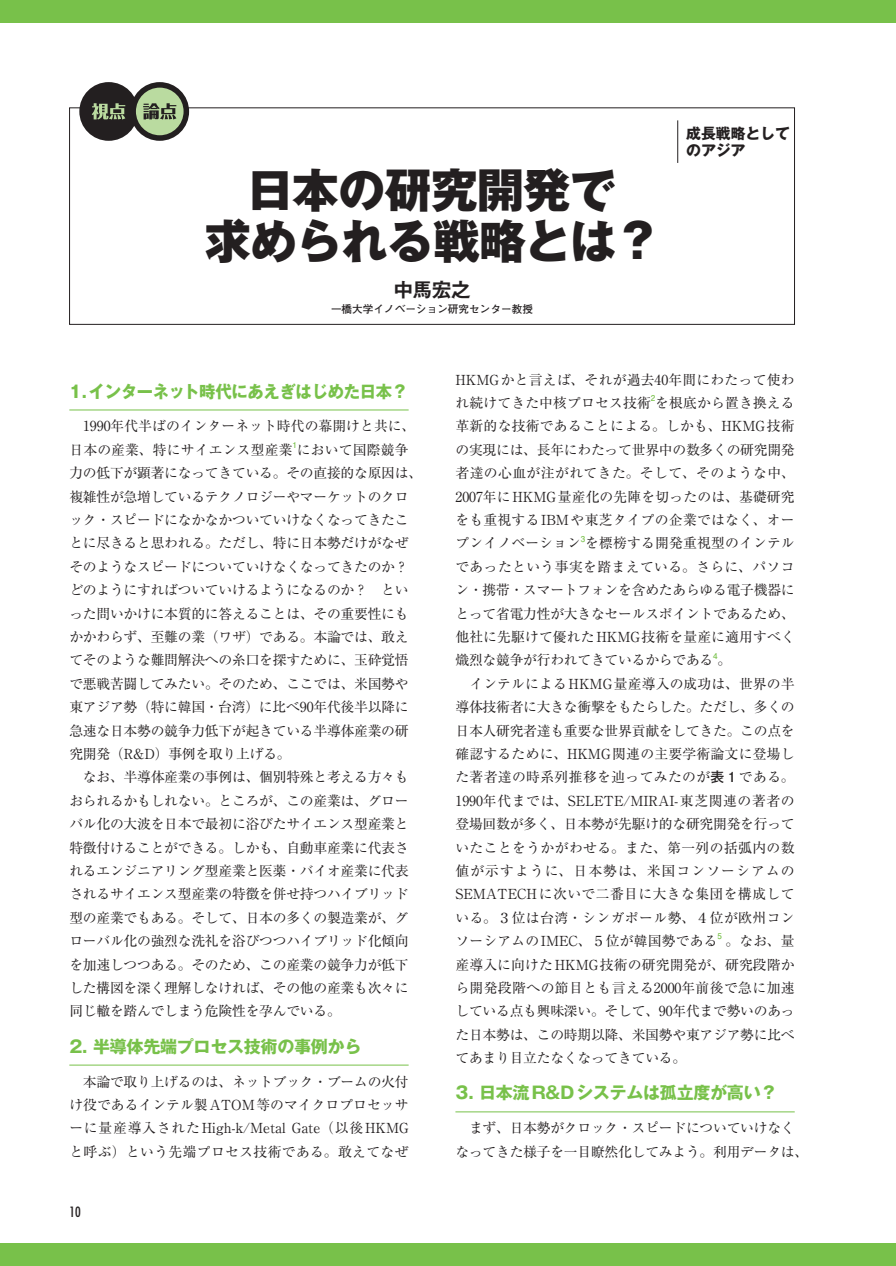
<style>
.page{position:relative;width:896px;height:1266px;background:#fff}
.page>*{position:absolute;margin:0;border:0;box-sizing:border-box;transform-origin:0 0}
.t1{font:800 46.8px/51px "Gothic MB101 Pro";letter-spacing:-.015em;color:#231f20;text-align:center}
.t2{font:700 19.2px "Gothic MB101 Pro De";color:#231f20}
.t3{font:700 16.95px "Gothic MB101 Pro";letter-spacing:-.015em;color:#78c14a}
.t4{font:700 16.95px "Gothic MB101 Pro";letter-spacing:-.015em;color:#78c14a;scale:.96 1}
.t5{font:700 14.85px/17px "Gothic MB101 Pro";letter-spacing:-.005em;color:#231f20}
.t6{font:13.8px/23.4px "Ryumin Pro";letter-spacing:-.02em;color:#231f20;text-align:justify}
.t7{font:13.8px/23.4px "Ryumin Pro";letter-spacing:.005em;color:#231f20}
.t8{font:13.8px/23.4px "Ryumin Pro";letter-spacing:.01em;color:#231f20}
.t9{font:condensed 13.8px "Futura";color:#231f20}
.t10{font:700 10.65px "Futo Go B101 Pro";color:#231f20}
.t11{font:700 8.1px "Futo Go B101 Pro";color:#78c14a}
.s1{font-family:"Futo Go B101 Pro";font-weight:700}
</style>
<div class="page">
<div style="left:0;top:0;width:894px;height:23px;background:#78c14a"></div>
<div style="left:0;top:1243px;width:894px;height:22px;background:#78c14a"></div>
<hr style="left:677px;top:120px;width:1px;height:43px;background:#231f20">
<div style="left:82px;top:85px;width:53px;height:53px;background:#231f20;border-radius:50%"></div>
<div style="left:79px;top:82px;width:59px;height:59px;border:6px solid #231f20;border-radius:50%"></div>
<svg style="left:133px;top:85px;width:53px;height:53px"></svg>
<div style="left:130px;top:82px;width:59px;height:59px;border:6px solid #231f20;border-radius:50%"></div>
<svg style="left:92px;top:103px;width:33px;height:16px"></svg>
<svg style="left:143px;top:103px;width:33px;height:16px"></svg>
<hr style="left:69px;top:409px;width:339px;height:1px;background:#78c14a">
<hr style="left:69px;top:1064px;width:339px;height:1px;background:#78c14a">
<hr style="left:455px;top:1111px;width:339px;height:1px;background:#78c14a">
<svg style="left:894px;top:0;width:2px;height:23px"></svg>
<svg style="left:893px;top:1243px;width:3px;height:23px"></svg>
<h1 class="t1" style="left:204px;top:159px;width:458px">日本の研究開発で<br>求められる戦略とは？</h1>
<h2 class="t2" style="left:394px;top:273px;width:78px">中馬宏之</h2>
<p class="t10" style="left:331px;top:300px;width:203px">一橋大学イノベーション研究センター教授</p>
<p class="t5" style="left:686px;top:123px;width:105px">成長戦略としてのアジア</p>
<p class="t4" style="left:69px;top:377px;width:354px">1.インターネット時代にあえぎはじめた日本？</p>
<p class="t7" style="left:69px;top:413px;width:347px">　1990年代半ばのインターネット時代の幕開けと共に、日本の産業、特にサイエンス型産業において国際競争</p>
<p class="t11" style="left:292px;top:438px;width:6px">1</p>
<p class="t6" style="left:69px;top:460px;width:354px;text-align:left">力の低下が顕著になってきている。その直接的な原因は、複雑性が急増しているテクノロジーやマーケットのクロック・スピードになかなかついていけなくなってきたことに尽きると思われる。ただし、特に日本勢だけがなぜそのようなスピードについていけなくなってきたのか？どのようにすればついていけるようになるのか？　といった問いかけに本質的に答えることは、その重要性にもかかわらず、至難の業（ワザ）である。本論では、敢えてそのような難問解決への糸口を探すために、玉砕覚悟で悪戦苦闘してみたい。そのため、ここでは、米国勢や東アジア勢（特に韓国・台湾）に比べ90年代後半以降に急速な日本勢の競争力低下が起きている半導体産業の研究開発（R&amp;D）事例を取り上げる。<br>　なお、半導体産業の事例は、個別特殊と考える方々もおられるかもしれない。ところが、この産業は、グローバル化の大波を日本で最初に浴びたサイエンス型産業と特徴付けることができる。しかも、自動車産業に代表されるエンジニアリング型産業と医薬・バイオ産業に代表されるサイエンス型産業の特徴を併せ持つハイブリッド型の産業でもある。そして、日本の多くの製造業が、グローバル化の強烈な洗礼を浴びつつハイブリッド化傾向を加速しつつある。そのため、この産業の競争力が低下した構図を深く理解しなければ、その他の産業も次々に同じ轍を踏んでしまう危険性を孕んでいる。</p>
<p class="t3" style="left:69px;top:1032px;width:293px">2. 半導体先端プロセス技術の事例から</p>
<p class="t6" style="left:69px;top:1068px;width:341px">　本論で取り上げるのは、ネットブック・ブームの火付け役であるインテル製ATOM等のマイクロプロセッサーに量産導入されたHigh-k/Metal Gate（以後HKMGと呼ぶ）という先端プロセス技術である。敢えてなぜ</p>
<p class="t9" style="left:69px;top:1203px;width:13px">10</p>
<p class="t8" style="left:455px;top:367px;width:341px">HKMGかと言えば、それが過去40年間にわたって使われ続けてきた中核プロセス技術を根底から置き換える</p>
<p class="t11" style="left:650px;top:391px;width:6px">2</p>
<p class="t6" style="left:455px;top:413px;width:341px">革新的な技術であることによる。しかも、HKMG技術の実現には、長年にわたって世界中の数多くの研究開発者達の心血が注がれてきた。そして、そのような中、2007年にHKMG量産化の先陣を切ったのは、基礎研究をも重視するIBMや東芝タイプの企業ではなく、オープンイノベーションを標榜する開発重視型のインテル</p>
<p class="t11" style="left:581px;top:532px;width:6px">3</p>
<p class="t6" style="left:455px;top:554px;width:341px">であったという事実を踏まえている。さらに、パソコン・携帯・スマートフォンを含めたあらゆる電子機器にとって省電力性が大きなセールスポイントであるため、他社に先駆けて優れたHKMG技術を量産に適用すべく熾烈な競争が行われてきているからである。</p>
<p class="t11" style="left:713px;top:649px;width:6px">4</p>
<p class="t6" style="left:455px;top:671px;width:341px">　インテルによるHKMG量産導入の成功は、世界の半導体技術者に大きな衝撃をもたらした。ただし、多くの日本人研究者達も重要な世界貢献をしてきた。この点を確認するために、HKMG関連の主要学術論文に登場した著者達の時系列推移を辿ってみたのが<span class="s1">表１</span>である。1990年代までは、SELETE/MIRAI-東芝関連の著者の登場回数が多く、日本勢が先駆け的な研究開発を行っていたことをうかがわせる。また、第一列の括弧内の数値が示すように、日本勢は、米国コンソーシアムのSEMATECHに次いで二番目に大きな集団を構成している。３位は台湾・シンガポール勢、４位が欧州コンソーシアムのIMEC、５位が韓国勢である</p>
<p class="t11" style="left:717px;top:929px;width:6px">5</p>
<p class="t6" style="left:455px;top:928px;width:341px;text-indent:270px">。なお、量産導入に向けたHKMG技術の研究開発が、研究段階から開発段階への節目とも言える2000年前後で急に加速している点も興味深い。そして、90年代まで勢いのあった日本勢は、この時期以降、米国勢や東アジア勢に比べてあまり目立たなくなってきている。</p>
<p class="t3" style="left:455px;top:1078px;width:323px">3. 日本流R&amp;Dシステムは孤立度が高い？</p>
<p class="t6" style="left:455px;top:1115px;width:354px">　まず、日本勢がクロック・スピードについていけなくなってきた様子を一目瞭然化してみよう。利用データは、</p>
</div>
